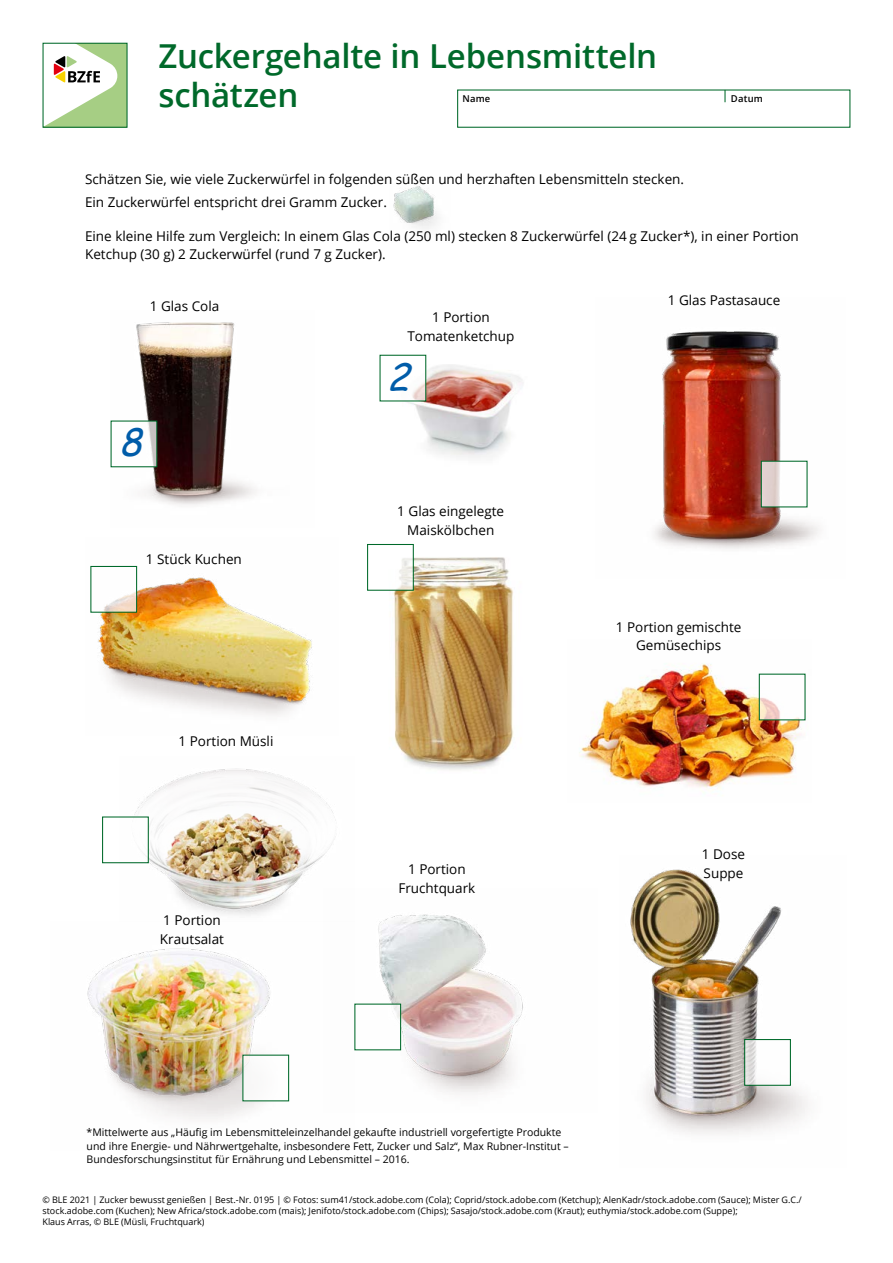
<style>
.page{position:relative;width:893px;height:1263px;background:#fff}
.page>*{position:absolute;margin:0;border:0;box-sizing:border-box;transform-origin:0 0}
.t1{font:italic 37.8px "Comic Sans MS";color:#005ca9}
.t2{font:600 33px/39.6px "Open Sans";letter-spacing:-.005em;color:#00692a}
.t3{font:13.5px/18.8px "Open Sans";color:#000}
.t4{font:10.5px/13.5px "Open Sans";color:#000}
.t5{font:600 9.45px "Open Sans";letter-spacing:.02em;color:#000}
.t6{font:9px/10.8px "Open Sans";color:#000}
</style>
<div class="page">
<img style="left:120px;top:768px;width:216px;height:147px">
<img style="left:111px;top:322px;width:146px;height:183px">
<img style="left:379px;top:354px;width:144px;height:104px">
<img style="left:90px;top:565px;width:222px;height:150px">
<img style="left:630px;top:869px;width:178px;height:265px">
<img style="left:392px;top:557px;width:122px;height:213px">
<img style="left:654px;top:331px;width:165px;height:218px">
<img style="left:324px;top:888px;width:199px;height:205px">
<img style="left:87px;top:921px;width:267px;height:198px">
<img style="left:579px;top:664px;width:227px;height:126px">
<div style="left:111px;top:421px;width:46px;height:46px;background:#fff"></div>
<div style="left:111px;top:420px;width:46px;height:47px;border:1px solid #00692a"></div>
<div style="left:380px;top:355px;width:46px;height:46px;background:#fff"></div>
<div style="left:379px;top:355px;width:47px;height:46px;border:1px solid #00692a"></div>
<svg style="left:92px;top:568px;width:43px;height:43px"></svg>
<div style="left:90px;top:566px;width:47px;height:47px;border:1px solid #00692a"></div>
<svg style="left:392px;top:557px;width:20px;height:32px"></svg>
<div style="left:367px;top:544px;width:47px;height:47px;border:1px solid #00692a"></div>
<svg style="left:763px;top:463px;width:43px;height:42px"></svg>
<div style="left:761px;top:461px;width:47px;height:46px;border:1px solid #00692a"></div>
<svg style="left:761px;top:676px;width:42px;height:42px"></svg>
<div style="left:355px;top:1004px;width:46px;height:46px;background:#fff"></div>
<div style="left:243px;top:1055px;width:46px;height:46px;background:#fff"></div>
<div style="left:103px;top:817px;width:45px;height:46px;background:#fff"></div>
<div style="left:102px;top:816px;width:47px;height:47px;border:1px solid #00692a"></div>
<svg style="left:746px;top:1041px;width:43px;height:43px"></svg>
<div style="left:744px;top:1039px;width:47px;height:47px;border:1px solid #00692a"></div>
<div style="left:43px;top:43px;width:84px;height:84px;background:#a6ce84"></div>
<svg style="left:45px;top:45px;width:72px;height:81px"></svg>
<div style="left:43px;top:43px;width:85px;height:85px;border:1px solid #00692a"></div>
<img style="left:393px;top:186px;width:45px;height:43px">
<svg style="left:724px;top:90px;width:1px;height:12px"></svg>
<h2 class="t2" style="left:158px;top:35px;width:500px">Zuckergehalte in Lebensmitteln schätzen</h2>
<p class="t5" style="left:462px;top:92px;width:29px">Name</p>
<p class="t5" style="left:731px;top:92px;width:33px">Datum</p>
<p class="t3" style="left:85px;top:168px;width:601px;line-height:23px">Schätzen Sie, wie viele Zuckerwürfel in folgenden süßen und herzhaften Lebensmitteln stecken.<br>Ein Zuckerwürfel entspricht drei Gramm Zucker.</p>
<p class="t3" style="left:85px;top:226px;width:715px">Eine kleine Hilfe zum Vergleich: In einem Glas Cola (250 ml) stecken 8 Zuckerwürfel (24 g Zucker*), in einer Portion<br>Ketchup (30 g) 2 Zuckerwürfel (rund 7 g Zucker).</p>
<p class="t3" style="left:150px;top:297px;width:71px">1 Glas Cola</p>
<p class="t3" style="left:407px;top:308px;width:109px;text-align:center">1 Portion<br>Tomatenketchup</p>
<p class="t3" style="left:668px;top:291px;width:114px">1 Glas Pastasauce</p>
<h1 class="t1" style="left:119px;top:414px;width:37px">8</h1>
<p class="t3" style="left:146px;top:549px;width:97px">1 Stück Kuchen</p>
<p class="t3" style="left:179px;top:731px;width:96px">1 Portion Müsli</p>
<p class="t3" style="left:160px;top:911px;width:65px">1 Portion<br>Krautsalat</p>
<h1 class="t1" style="left:387px;top:349px;width:37px">2</h1>
<p class="t3" style="left:397px;top:502px;width:108px;text-align:center">1 Glas eingelegte<br>Maiskölbchen</p>
<p class="t3" style="left:398px;top:859px;width:78px;text-align:center">1 Portion<br>Fruchtquark</p>
<p class="t3" style="left:616px;top:617px;width:127px;text-align:center">1 Portion gemischte<br>Gemüsechips</p>
<p class="t3" style="left:702px;top:845px;width:45px">1 Dose<br>Suppe</p>
<p class="t4" style="left:87px;top:1125px;width:484px">*Mittelwerte aus „Häufig im Lebensmitteleinzelhandel gekaufte industriell vorgefertigte Produkte und ihre Energie- und Nährwertgehalte, insbesondere Fett, Zucker und Salz“, Max Rubner-Institut –<br>Bundesforschungsinstitut für Ernährung und Lebensmittel – 2016.</p>
<p class="t6" style="left:43px;top:1194px;width:761px">© BLE 2021 | Zucker bewusst genießen | Best.-Nr. 0195 | © Fotos: sum41/stock.adobe.com (Cola); Coprid/stock.adobe.com (Ketchup); AlenKadr/stock.adobe.com (Sauce); Mister G.C./ stock.adobe.com (Kuchen); New Africa/stock.adobe.com (mais); Jenifoto/stock.adobe.com (Chips); Sasajo/stock.adobe.com (Kraut); euthymia/stock.adobe.com (Suppe);<br>Klaus Arras, © BLE (Müsli, Fruchtquark)</p>
</div>
